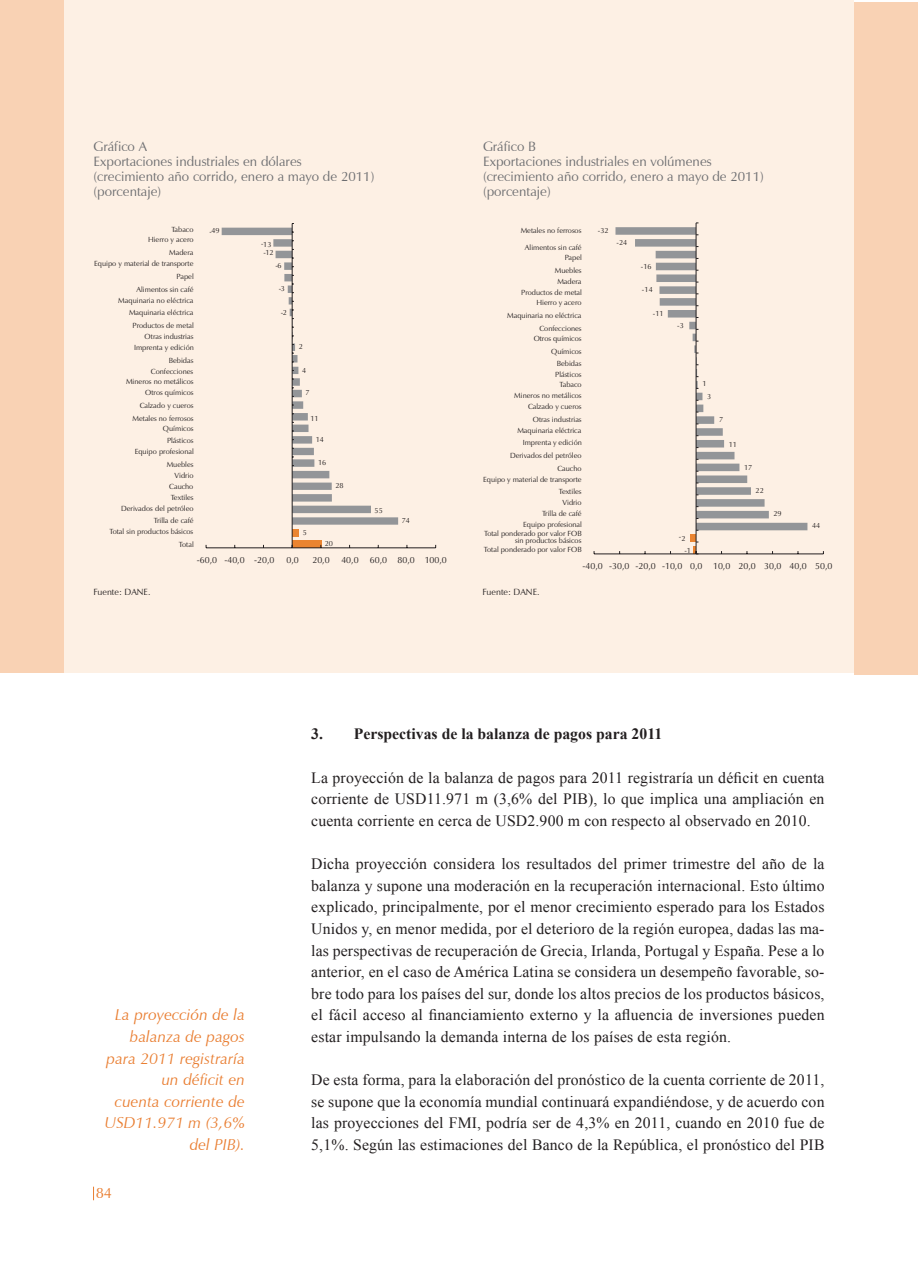
<style>
.page{position:relative;width:918px;height:1276px;background:#fff}
.page>*{position:absolute;margin:0;border:0;box-sizing:border-box;transform-origin:0 0}
.corrido1{font:15.75px/21.6px "Times New Roman";letter-spacing:.01em;color:#231f20;text-align:justify}
.resaltados{font:italic 15.75px/21.6px "Zapf Humanist 601 BT";letter-spacing:.01em;color:#e97d30;text-align:right}
.corrido1-2{font:700 15.75px "Times New Roman";color:#231f20}
.t1{font:15px "Zapf Humanist 601 BT";color:#e97d30}
.grafico_-_titulo{font:13.5px "Zapf Humanist 601 BT";color:#6c6d70}
.gráfico_-_pie{font:9px "Zapf Humanist 601 BT";color:#231f20}
.t2{font:7.5px/7.1px "Zapf Humanist 601 BT";color:#231f20;text-align:right}
.t3{font:7.5px "Zapf Humanist 601 BT";color:#231f20;scale:.9 1}
</style>
<div class="page">
<svg style="left:93px;top:1186px;width:1px;height:14px"></svg>
<div style="left:63px;top:0;width:791px;height:673px;background:#fdf0e4"></div>
<div style="left:0;top:0;width:63px;height:673px;background:#f9d2b4"></div>
<div style="left:854px;top:2px;width:64px;height:672px;background:#f9d2b4"></div>
<div style="left:691px;top:534px;width:5px;height:8px;background:#ea8430"></div>
<svg style="left:616px;top:227px;width:191px;height:303px"></svg>
<hr style="left:594px;top:553px;width:229px;height:1px;background:#231f20">
<hr style="left:696px;top:223px;width:1px;height:331px;background:#231f20">
<svg style="left:694px;top:542px;width:4px;height:12px"></svg>
<div style="left:292px;top:540px;width:29px;height:8px;background:#ea8430"></div>
<div style="left:292px;top:529px;width:7px;height:7px;background:#ea8430"></div>
<svg style="left:222px;top:228px;width:176px;height:297px"></svg>
<hr style="left:206px;top:547px;width:230px;height:1px;background:#231f20">
<hr style="left:292px;top:223px;width:1px;height:325px;background:#231f20">
<p class="grafico_-_titulo" style="left:94px;top:138px;width:55px">Gráfico A</p>
<p class="grafico_-_titulo" style="left:94px;top:153px;width:210px">Exportaciones industriales en dólares</p>
<p class="grafico_-_titulo" style="left:94px;top:168px;width:282px">(crecimiento año corrido, enero a mayo de 2011)</p>
<p class="grafico_-_titulo" style="left:94px;top:183px;width:69px">(porcentaje)</p>
<p class="grafico_-_titulo" style="left:483px;top:138px;width:55px">Gráfico B</p>
<p class="grafico_-_titulo" style="left:483px;top:153px;width:230px">Exportaciones industriales en volúmenes</p>
<p class="grafico_-_titulo" style="left:483px;top:168px;width:282px">(crecimiento año corrido, enero a mayo de 2011)</p>
<p class="grafico_-_titulo" style="left:483px;top:183px;width:69px">(porcentaje)</p>
<p class="t2" style="left:171px;top:225px;width:24px">Tabaco</p>
<p class="t3" style="left:210px;top:226px;width:13px">-49</p>
<p class="t2" style="left:521px;top:227px;width:62px">Metales no ferrosos</p>
<p class="t2" style="left:598px;top:226px;width:12px">-32</p>
<p class="t2" style="left:148px;top:236px;width:47px">Hierro y acero</p>
<p class="t3" style="left:261px;top:240px;width:13px">-13</p>
<p class="t2" style="left:169px;top:249px;width:26px">Madera</p>
<p class="t2" style="left:263px;top:249px;width:12px">-12</p>
<p class="t2" style="left:94px;top:260px;width:101px">Equipo y material de transporte</p>
<p class="t2" style="left:275px;top:261px;width:8px">-6</p>
<p class="t2" style="left:177px;top:272px;width:19px">Papel</p>
<p class="t2" style="left:137px;top:285px;width:59px">Alimentos sin café</p>
<p class="t2" style="left:279px;top:284px;width:8px">-3</p>
<p class="t2" style="left:525px;top:243px;width:58px">Alimentos sin café</p>
<p class="t2" style="left:565px;top:254px;width:18px">Papel</p>
<p class="t2" style="left:555px;top:267px;width:28px">Muebles</p>
<p class="t2" style="left:557px;top:277px;width:26px">Madera</p>
<p class="t2" style="left:521px;top:288px;width:62px">Productos de metal</p>
<p class="t2" style="left:616px;top:239px;width:12px">-24</p>
<p class="t2" style="left:641px;top:262px;width:12px">-16</p>
<p class="t2" style="left:642px;top:286px;width:12px">-14</p>
<p class="t2" style="left:118px;top:296px;width:77px">Maquinaria no eléctrica</p>
<p class="t2" style="left:536px;top:299px;width:47px">Hierro y acero</p>
<p class="t2" style="left:129px;top:309px;width:66px">Maquinaria eléctrica</p>
<p class="t2" style="left:281px;top:308px;width:8px">-2</p>
<p class="t2" style="left:507px;top:311px;width:76px">Maquinaria no eléctrica</p>
<p class="t2" style="left:653px;top:309px;width:12px">-11</p>
<p class="t2" style="left:133px;top:322px;width:63px">Productos de metal</p>
<p class="t2" style="left:539px;top:324px;width:44px">Confecciones</p>
<p class="t2" style="left:677px;top:322px;width:8px">-3</p>
<p class="t2" style="left:145px;top:332px;width:50px">Otras industrias</p>
<p class="t2" style="left:134px;top:343px;width:61px">Imprenta y edición</p>
<p class="t2" style="left:169px;top:356px;width:26px">Bebidas</p>
<p class="t2" style="left:151px;top:367px;width:44px">Confecciones</p>
<p class="t2" style="left:299px;top:342px;width:6px">2</p>
<p class="t2" style="left:302px;top:366px;width:6px">4</p>
<p class="t2" style="left:534px;top:335px;width:49px">Otros químicos</p>
<p class="t2" style="left:551px;top:347px;width:32px">Químicos</p>
<p class="t2" style="left:557px;top:359px;width:26px">Bebidas</p>
<p class="t2" style="left:555px;top:370px;width:28px">Plásticos</p>
<p class="t2" style="left:126px;top:378px;width:69px">Mineros no metálicos</p>
<p class="t2" style="left:560px;top:381px;width:24px">Tabaco</p>
<p class="t2" style="left:702px;top:380px;width:6px">1</p>
<p class="t2" style="left:145px;top:388px;width:50px">Otros químicos</p>
<p class="t2" style="left:305px;top:389px;width:6px">7</p>
<p class="t2" style="left:514px;top:392px;width:69px">Mineros no metálicos</p>
<p class="t2" style="left:707px;top:392px;width:6px">3</p>
<p class="t2" style="left:140px;top:401px;width:55px">Calzado y cueros</p>
<p class="t2" style="left:528px;top:402px;width:55px">Calzado y cueros</p>
<p class="t2" style="left:132px;top:414px;width:63px">Metales no ferrosos</p>
<p class="t2" style="left:310px;top:414px;width:10px">11</p>
<p class="t2" style="left:533px;top:415px;width:50px">Otras industrias</p>
<p class="t2" style="left:719px;top:415px;width:6px">7</p>
<p class="t2" style="left:163px;top:424px;width:32px">Químicos</p>
<p class="t2" style="left:517px;top:426px;width:65px">Maquinaria eléctrica</p>
<p class="t2" style="left:167px;top:437px;width:28px">Plásticos</p>
<p class="t2" style="left:135px;top:448px;width:61px">Equipo profesional</p>
<p class="t2" style="left:167px;top:461px;width:28px">Muebles</p>
<p class="t2" style="left:175px;top:471px;width:21px">Vidrio</p>
<p class="t2" style="left:169px;top:482px;width:26px">Caucho</p>
<p class="t2" style="left:171px;top:493px;width:24px">Textiles</p>
<p class="t2" style="left:121px;top:504px;width:74px">Derivados del petróleo</p>
<p class="t2" style="left:154px;top:517px;width:41px">Trilla de café</p>
<p class="t2" style="left:109px;top:528px;width:85px">Total sin productos básicos</p>
<p class="t2" style="left:179px;top:540px;width:16px">Total</p>
<p class="t2" style="left:316px;top:436px;width:10px">14</p>
<p class="t2" style="left:318px;top:459px;width:10px">16</p>
<p class="t2" style="left:335px;top:482px;width:10px">28</p>
<p class="t2" style="left:303px;top:528px;width:6px">5</p>
<p class="t2" style="left:325px;top:539px;width:10px">20</p>
<p class="t2" style="left:375px;top:506px;width:10px">55</p>
<p class="t2" style="left:402px;top:516px;width:10px">74</p>
<p class="t2" style="left:523px;top:439px;width:61px">Imprenta y edición</p>
<p class="t2" style="left:510px;top:451px;width:73px">Derivados del petróleo</p>
<p class="t2" style="left:557px;top:464px;width:26px">Caucho</p>
<p class="t2" style="left:483px;top:475px;width:100px">Equipo y material de transporte</p>
<p class="t2" style="left:559px;top:488px;width:24px">Textiles</p>
<p class="t2" style="left:563px;top:498px;width:20px">Vidrio</p>
<p class="t2" style="left:542px;top:509px;width:41px">Trilla de café</p>
<p class="t2" style="left:523px;top:520px;width:60px">Equipo profesional</p>
<p class="t2" style="left:484px;top:530px;width:99px">Total ponderado por valor FOB sin productos básicos</p>
<p class="t2" style="left:484px;top:546px;width:99px">Total ponderado por valor FOB</p>
<p class="t2" style="left:679px;top:534px;width:8px">-2</p>
<p class="t2" style="left:684px;top:546px;width:8px">-1</p>
<p class="t2" style="left:729px;top:440px;width:10px">11</p>
<p class="t2" style="left:744px;top:463px;width:10px">17</p>
<p class="t2" style="left:756px;top:487px;width:10px">22</p>
<p class="t2" style="left:773px;top:510px;width:10px">29</p>
<p class="t2" style="left:812px;top:522px;width:10px">44</p>
<p class="gráfico_-_pie" style="left:197px;top:555px;width:79px">-60,0 -40,0 -20,0</p>
<p class="gráfico_-_pie" style="left:287px;top:555px;width:14px">0,0</p>
<p class="gráfico_-_pie" style="left:312px;top:555px;width:19px">20,0</p>
<p class="gráfico_-_pie" style="left:341px;top:555px;width:19px">40,0</p>
<p class="gráfico_-_pie" style="left:370px;top:555px;width:79px">60,0 80,0 100,0</p>
<p class="gráfico_-_pie" style="left:583px;top:560px;width:251px">-40,0 -30,0 -20,0 -10,0 0,0 10,0 20,0 30,0 40,0 50,0</p>
<p class="gráfico_-_pie" style="left:94px;top:586px;width:59px">Fuente: DANE.</p>
<p class="gráfico_-_pie" style="left:483px;top:586px;width:59px">Fuente: DANE.</p>
<p class="resaltados" style="left:105px;top:1004px;width:142px">La proyección de la balanza de pagos para 2011 registraría un déficit en<br>cuenta corriente de<br>USD11.971 m (3,6% del PIB).</p>
<p class="t1" style="left:96px;top:1184px;width:18px">84</p>
<p class="corrido1-2" style="left:311px;top:723px;width:352px">3. Perspectivas de la balanza de pagos para 2011</p>
<p class="corrido1" style="left:311px;top:766px;width:515px">La proyección de la balanza de pagos para 2011 registraría un déficit en cuenta corriente de USD11.971 m (3,6% del PIB), lo que implica una ampliación en cuenta corriente en cerca de USD2.900 m con respecto al observado en 2010.</p>
<p class="corrido1" style="left:311px;top:852px;width:515px">Dicha proyección considera los resultados del primer trimestre del año de la balanza y supone una moderación en la recuperación internacional. Esto último explicado, principalmente, por el menor crecimiento esperado para los Estados Unidos y, en menor medida, por el deterioro de la región europea, dadas las ma&shy;las perspectivas de recuperación de Grecia, Irlanda, Portugal y España. Pese a lo anterior, en el caso de América Latina se considera un desempeño favorable, so&shy;bre todo para los países del sur, donde los altos precios de los productos básicos, el fácil acceso al financiamiento externo y la afluencia de inversiones pueden estar impulsando la demanda interna de los países de esta región.</p>
<p class="corrido1" style="left:311px;top:1068px;width:515px">De esta forma, para la elaboración del pronóstico de la cuenta corriente de 2011, se supone que la economía mundial continuará expandiéndose, y de acuerdo con las proyecciones del FMI, podría ser de 4,3% en 2011, cuando en 2010 fue de 5,1%. Según las estimaciones del Banco de la República, el pronóstico del PIB</p>
</div>
